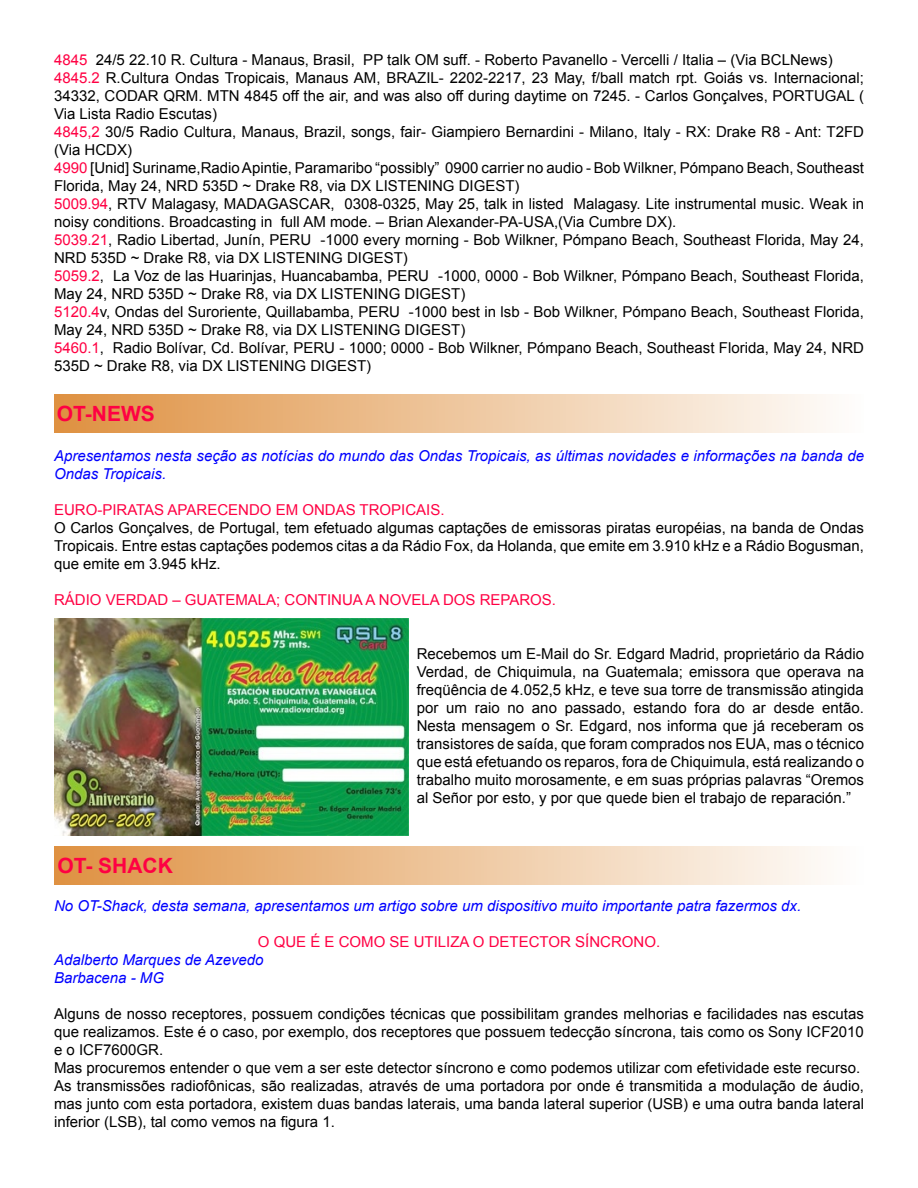
<style>
.page{position:relative;width:918px;height:1188px;background:#fff}
.page>*{position:absolute;margin:0;border:0;box-sizing:border-box;transform-origin:0 0}
.t1{font:700 21px "Arial";color:#ff0043}
.t2{font:15px/18px "Arial";color:#000}
.t3{font:italic 15px/18px "Arial";color:#00f}
.t4{font:15px "Arial";color:#ff0043}
.s1{color:#ff0043}
</style>
<div class="page">
<div style="left:54px;top:394px;width:810px;height:39px;background:linear-gradient(to right,#df9040,#fefdfd)"></div>
<img style="left:54px;top:619px;width:354px;height:217px">
<div style="left:54px;top:846px;width:810px;height:39px;background:linear-gradient(to right,#df9142,#fefefe)"></div>
<p class="t2" style="left:54px;top:51px;width:812px"><span class="s1">4845</span> 24/5 22.10 R. Cultura - Manaus, Brasil, PP talk OM suff. - Roberto Pavanello - Vercelli / Italia – (Via BCLNews)<br><span class="s1">4845.2</span> R.Cultura Ondas Tropicais, Manaus AM, BRAZI L- 2202-2217, 23 May, f/ball match rpt. Goiás vs. I nternacional; 34332, CODAR QRM. MTN 4845 off the air, and was also off during daytime on 7245. - Carlos Gonçalves, PORTUGAL ( Via Lista Radio Escutas)<br><span class="s1">4845,2</span> 30/5 Radio Cultura, Manaus, Brazil, songs, fair- Giampiero Bernardini - Milano, Italy - RX: Drake R8 - Ant: T2FD (Via HCDX)<br><span class="s1">4990</span> [Unid] Suriname,Radio Apintie, Paramaribo “possibly” 0900 carrier no audio - Bob Wilkner, Pómpano Beach, Southeast Florida, May 24, NRD 535D ~ Drake R8, via DX LI STENI NG DI GEST)<br><span class="s1">5009.94</span>, RTV Malagasy, MADAGASCAR, 0308-0325, May 25, talk in listed Malagasy. Lite instrumental music. Weak in noisy conditions. Broadcasting in full AM mode. – Brian Alexander-PA-USA,(Via Cumbre DX).<br><span class="s1">5039.21</span>, Radio Libertad, Junín, PERU -1000 every morning - Bob Wilkner, Pómpano Beach, Southeast Florida, May 24, NRD 535D ~ Drake R8, via DX LISTENI NG DI GEST)<br><span class="s1">5059.2</span>, La Voz de las Huarinjas, Huancabamba, PERU -1000, 0000 - Bob Wilkner, Pómpano Beach, Southeast Florida, May 24, NRD 535D ~ Drake R8, via DX LISTENI NG DI GEST)<br><span class="s1">5120.4</span>v, Ondas del Suroriente, Quillabamba, PERU -1000 best in lsb - Bob Wilkner, Pómpano Beach, Southeast Florida, May 24, NRD 535D ~ Drake R8, via DX LISTENI NG DI GEST)<br><span class="s1">5460.1</span>, Radio Bolívar, Cd. Bolívar, PERU - 1000; 0000 - Bob Wilkner, Pómpano Beach, Southeast Florida, May 24, NRD 535D ~ Drake R8, via DX LISTENI NG DI GEST)</p>
<h1 class="t1" style="left:57px;top:400px;width:99px">OT-NEWS</h1>
<p class="t3" style="left:54px;top:447px;width:811px">Apresentamos nesta seção as notícias do mundo das Ondas Tropicais, as últimas novidades e informações na banda de<br>Ondas Tropicais.</p>
<p class="t4" style="left:54px;top:500px;width:22px">Euro</p>
<p class="t4" style="left:97px;top:500px;width:30px">-Piratas</p>
<p class="t4" style="left:168px;top:500px;width:12px">aparecendo</p>
<p class="t4" style="left:276px;top:500px;width:50px">em Ondas</p>
<p class="t4" style="left:360px;top:500px;width:21px">Trop</p>
<p class="t4" style="left:401px;top:500px;width:45px">icais.</p>
<p class="t2" style="left:54px;top:519px;width:811px;text-align:justify">O Carlos Gonçalves, de Portugal, tem efetuado algumas captações de emissoras piratas européias, na banda de Ondas Tropicais. Entre estas captações podemos citas a da Rádio Fox, da Holanda, que emite em 3.910 kHz e a Rádio Bogusman, que emite em 3.945 kHz.</p>
<p class="t4" style="left:54px;top:590px;width:73px">Rád io Verdad</p>
<p class="t4" style="left:172px;top:590px;width:35px">– Guate</p>
<p class="t4" style="left:235px;top:590px;width:23px">mala</p>
<p class="t4" style="left:276px;top:590px;width:20px">; cont</p>
<p class="t4" style="left:327px;top:590px;width:16px">inua</p>
<p class="t4" style="left:365px;top:590px;width:25px">a novela</p>
<p class="t4" style="left:443px;top:590px;width:12px">dos</p>
<p class="t4" style="left:480px;top:590px;width:12px">reparos</p>
<p class="t4" style="left:552px;top:590px;width:6px">.</p>
<h1 class="t1" style="left:57px;top:852px;width:117px">OT- SHACK</h1>
<p class="t2" style="left:417px;top:645px;width:449px;text-align:justify">Recebemos um E-Mail do Sr. Edgard Madrid, proprietário da Rádio Verdad, de Chiquimula, na Guatemala; emissora que operava na freqüência de 4.052,5 kHz, e teve sua torre de transmissão atingida por um raio no ano passado, estando fora do ar desde então.<br>Nesta mensagem o Sr. Edgard, nos informa que já receberam os transistores de saída, que foram comprados nos EUA, mas o técnico que está efetuando os reparos, fora de Chiquimula, está realizando o trabalho muito morosamente, e em suas próprias palavras “Oremos al Señor por esto, y por que quede bien el trabajo de reparación.”</p>
<p class="t3" style="left:54px;top:897px;width:749px">No OT-Shack, desta semana, apresentamos um artigo sobre um dispositivo muito importante patra fazermos dx.</p>
<p class="t4" style="left:258px;top:932px;width:28px">O que</p>
<p class="t4" style="left:310px;top:932px;width:201px">é ecomose utiliza o Detector</p>
<p class="t4" style="left:575px;top:932px;width:26px">síncrono</p>
<p class="t4" style="left:656px;top:932px;width:6px">.</p>
<p class="t3" style="left:54px;top:951px;width:211px">Adalberto Marques de Azevedo<br>Barbacena - MG</p>
<p class="t2" style="left:54px;top:1005px;width:811px">Alguns de nosso receptores, possuem condições técnicas que possibilitam grandes melhorias e facilidades nas escutas que realizamos. Este é o caso, por exemplo, dos receptores que possuem tedecção síncrona, tais como os Sony ICF2010 e o ICF7600GR.<br>Mas procuremos entender o que vem a ser este detector síncrono e como podemos utilizar com efetividade este recurso.<br>As transmissões radiofônicas, são realizadas, através de uma portadora por onde é transmitida a modulação de áudio, mas junto com esta portadora, existem duas bandas laterais, uma banda lateral superior (USB) e uma outra banda lateral inferior (LSB), tal como vemos na figura 1.</p>
</div>
